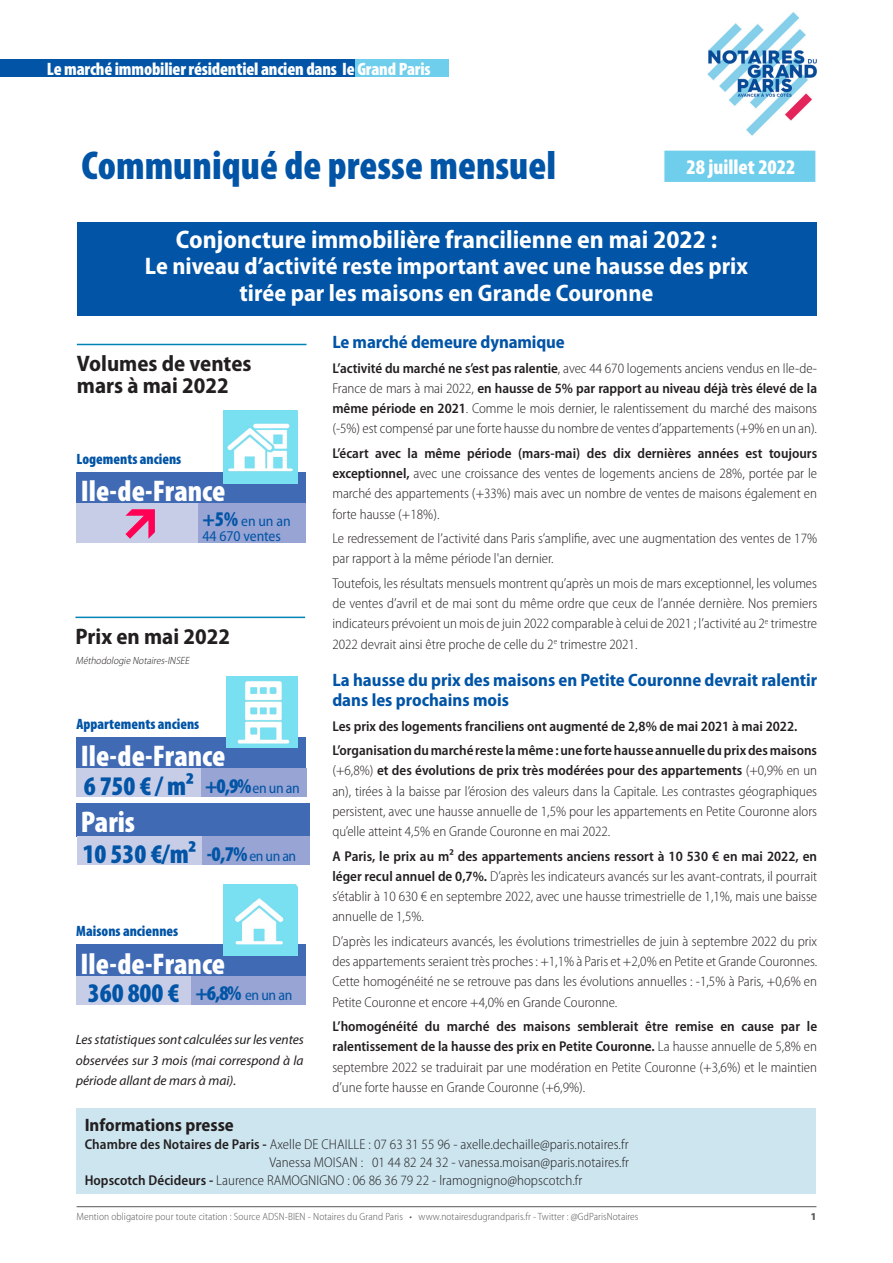
<style>
.page{position:relative;width:893px;height:1263px;background:#fff}
.page>*{position:absolute;margin:0;border:0;box-sizing:border-box;transform-origin:0 0}
.t1{font:900 condensed 40.5px "Myriad Pro";color:#0154a6}
.NOT_CI_Tableau_SCHEM{font:900 condensed 30px "Myriad Pro";color:#fff}
.NOT_CI_Tableau_SCHEM-2{font:900 condensed 27px "Myriad Pro";letter-spacing:-.005em;color:#0154a6}
.NOT_CI_Titre2_intro{font:700 semi-condensed 25.5px "Myriad Pro";color:#fff}
.NOT_CI_Titre2_intro-2{font:700 semi-condensed 24px "Myriad Pro";color:#fff}
.NOT_CI_Titre2{font:700 semi-condensed 22.5px/22.5px "Myriad Pro";color:#231f20}
.t2{font:900 condensed 21px "Myriad Pro";color:#fff}
.NOT_CI_Titre2_bleu{font:700 semi-condensed 18px/20.2px "Myriad Pro";color:#0154a6}
.t3{font:900 condensed 18px "Myriad Pro";letter-spacing:-.01em;color:#fff}
.NOT_CI_Encadre_Titre{font:700 semi-condensed 18px "Myriad Pro";color:#231f20}
.NOT_CI_Tableau_SCHEM-3{font:semi-condensed 15px "Myriad Pro";letter-spacing:-.015em;color:#0154a6}
.NOT_CI_Tableau_ID{font:900 condensed 15px "Myriad Pro";color:#0154a6}
.NOT_CI_Titre2_bleu-2{font:300 semi-condensed 14.25px/20.2px "Myriad Pro";color:#231f20;text-align:justify}
.NOT_CI_Encadre_Titre-2{font:300 semi-condensed 14.25px "Myriad Pro";letter-spacing:.005em;color:#231f20}
.NOT_CI_Titre2_bleu-3{font:600 semi-condensed 14.25px "Myriad Pro";color:#231f20}
.NOT_CI_Titre2_bleu-4{font:italic 13.5px/20.2px "Myriad Pro";color:#231f20;text-align:justify}
.t4{font:300 semi-condensed 10.5px "Myriad Pro";letter-spacing:.005em;color:#57585a}
.NOT_CI_Reference_pet{font:italic 300 semi-condensed 10.5px "Myriad Pro";color:#231f20}
.t5{font:900 semi-condensed 10.5px "Myriad Pro";color:#57585a}
.s1{font-weight:600}
.s2{font-weight:900;font-stretch:condensed;font-size:21px}
</style>
<div class="page">
<div style="left:0;top:60px;width:380px;height:17px;background:#0154a6"></div>
<img style="left:664px;top:12px;width:153px;height:139px">
<div style="left:355px;top:60px;width:94px;height:17px;background:#6eceeb"></div>
<hr style="left:77px;top:1206px;width:739px;height:1px;background:#57585a">
<div style="left:534px;top:63px;width:154px;height:18px;background:#fff"></div>
<div style="left:664px;top:151px;width:151px;height:31px;background:#6eceeb;border:2px solid #6eceeb"></div>
<div style="left:77px;top:222px;width:739px;height:94px;background:#0154a6"></div>
<div style="left:77px;top:737px;width:229px;height:31px;background:#406ab4"></div>
<div style="left:77px;top:768px;width:124px;height:29px;background:#c7cde7"></div>
<div style="left:201px;top:768px;width:105px;height:29px;background:#98a4d3"></div>
<img style="left:226px;top:677px;width:72px;height:71px">
<div style="left:77px;top:803px;width:233px;height:33px;background:#406ab4"></div>
<div style="left:77px;top:836px;width:125px;height:29px;background:#c7cde7"></div>
<div style="left:202px;top:836px;width:108px;height:29px;background:#98a4d3"></div>
<hr style="left:75px;top:617px;width:230px;height:1px;background:#0083b6">
<div style="left:77px;top:472px;width:229px;height:31px;background:#406ab4"></div>
<div style="left:77px;top:503px;width:121px;height:40px;background:#c7cde7"></div>
<div style="left:198px;top:503px;width:108px;height:40px;background:#98a4d3"></div>
<img style="left:223px;top:411px;width:75px;height:73px">
<hr style="left:77px;top:344px;width:229px;height:1px;background:#0083b6">
<div style="left:76px;top:945px;width:230px;height:31px;background:#406ab4"></div>
<div style="left:76px;top:976px;width:115px;height:28px;background:#c7cde7"></div>
<div style="left:191px;top:976px;width:115px;height:28px;background:#98a4d3"></div>
<img style="left:223px;top:885px;width:74px;height:70px">
<svg style="left:125px;top:509px;width:30px;height:30px"></svg>
<div style="left:76px;top:1108px;width:740px;height:85px;background:#cce5ef"></div>
<p class="t3" style="left:47px;top:58px;width:385px">Le marché immobilier résidentiel ancien dans Ie Grand Paris</p>
<p class="t1" style="left:81px;top:139px;width:476px">Communiqué de presse mensuel</p>
<p class="t2" style="left:686px;top:153px;width:111px">28 juillet 2022</p>
<p class="NOT_CI_Titre2_intro" style="left:176px;top:223px;width:543px">Conjoncture immobilière francilienne en mai 2022 :</p>
<p class="NOT_CI_Titre2_intro-2" style="left:145px;top:251px;width:605px">Le niveau d’activité reste important avec une hausse des prix</p>
<p class="NOT_CI_Titre2_intro-2" style="left:240px;top:278px;width:415px">tirée par les maisons en Grande Couronne</p>
<p class="NOT_CI_Titre2_bleu" style="left:332px;top:331px;width:234px">Le marché demeure dynamique</p>
<p class="NOT_CI_Titre2_bleu-2" style="left:332px;top:358px;width:486px"><span class="s1">L’activité du marché ne s’est pas ralentie</span>, avec 44 670 logements anciens vendus en Ile-de-France de mars à mai 2022, <span class="s1">en hausse de 5% par rapport au niveau déjà très élevé de la même période en 2021</span>. Comme le mois dernier, le ralentissement du marché des maisons (-5%) est compensé par une forte hausse du nombre de ventes d’appartements (+9% en un an).</p>
<p class="NOT_CI_Titre2_bleu-2" style="left:332px;top:443px;width:486px"><span class="s1">L’écart avec la même période (mars-mai) des dix dernières années est toujours exceptionnel,</span> avec une croissance des ventes de logements anciens de 28%, portée par le marché des appartements (+33%) mais avec un nombre de ventes de maisons également en forte hausse (+18%).</p>
<p class="NOT_CI_Titre2_bleu-2" style="left:332px;top:528px;width:486px">Le redressement de l’activité dans Paris s’amplifie, avec une augmentation des ventes de 17% par rapport à la même période l'an dernier.</p>
<p class="NOT_CI_Titre2_bleu-2" style="left:332px;top:573px;width:486px">Toutefois, les résultats mensuels montrent qu’après un mois de mars exceptionnel, les volumes de ventes d’avril et de mai sont du même ordre que ceux de l’année dernière. Nos premiers indicateurs prévoient un mois de juin 2022 comparable à celui de 2021 ; l’activité au 2<sup>e</sup> trimestre 2022 devrait ainsi être proche de celle du 2<sup>e</sup> trimestre 2021.</p>
<p class="NOT_CI_Titre2_bleu" style="left:332px;top:669px;width:486px">La hausse du prix des maisons en Petite Couronne devrait ralentir dans les prochains mois</p>
<p class="NOT_CI_Titre2_bleu-3" style="left:332px;top:717px;width:466px">Les prix des logements franciliens ont augmenté de 2,8% de mai 2021 à mai 2022.</p>
<p class="NOT_CI_Titre2_bleu-2" style="left:332px;top:740px;width:486px"><span class="s1">L’organisation du marché reste la même : une forte hausse annuelle du prix des maisons </span>(+6,8%) <span class="s1">et des évolutions de prix très modérées pour des appartements</span> (+0,9% en un an), tirées à la baisse par l’érosion des valeurs dans la Capitale. Les contrastes géographiques persistent, avec une hausse annuelle de 1,5% pour les appartements en Petite Couronne alors qu’elle atteint 4,5% en Grande Couronne en mai 2022.</p>
<p class="NOT_CI_Titre2_bleu-2" style="left:332px;top:846px;width:486px"><span class="s1">A Paris, le prix au m² des appartements anciens ressort à 10 530 € en mai 2022, en léger recul annuel de 0,7%.</span> D’après les indicateurs avancés sur les avant-contrats, il pourrait s’établir à 10 630 € en septembre 2022, avec une hausse trimestrielle de 1,1%, mais une baisse annuelle de 1,5%.</p>
<p class="NOT_CI_Titre2_bleu-2" style="left:332px;top:931px;width:486px">D’après les indicateurs avancés, les évolutions trimestrielles de juin à septembre 2022 du prix des appartements seraient très proches : +1,1% à Paris et +2,0% en Petite et Grande Couronnes.<br>Cette homogénéité ne se retrouve pas dans les évolutions annuelles : -1,5% à Paris, +0,6% en Petite Couronne et encore +4,0% en Grande Couronne.</p>
<p class="NOT_CI_Titre2_bleu-2" style="left:332px;top:1016px;width:486px"><span class="s1">L’homogénéité du marché des maisons semblerait être remise en cause par le ralentissement de la hausse des prix en Petite Couronne.</span> La hausse annuelle de 5,8% en septembre 2022 se traduirait par une modération en Petite Couronne (+3,6%) et le maintien d’une forte hausse en Grande Couronne (+6,9%).</p>
<p class="NOT_CI_Titre2" style="left:77px;top:351px;width:176px">Volumes de ventes mars à mai 2022</p>
<p class="NOT_CI_Tableau_ID" style="left:77px;top:449px;width:106px">Logements anciens</p>
<p class="NOT_CI_Tableau_SCHEM" style="left:81px;top:472px;width:146px">Ile-de-France</p>
<p class="NOT_CI_Tableau_SCHEM-3" style="left:203px;top:512px;width:90px"><span class="s2">+5%</span> en un an</p>
<p class="NOT_CI_Tableau_SCHEM-3" style="left:203px;top:527px;width:80px">44 670 ventes</p>
<p class="NOT_CI_Titre2" style="left:75px;top:624px;width:156px">Prix en mai 2022</p>
<p class="NOT_CI_Reference_pet" style="left:75px;top:654px;width:117px">Méthodologie Notaires-INSEE</p>
<p class="NOT_CI_Tableau_ID" style="left:77px;top:714px;width:124px">Appartements anciens</p>
<p class="NOT_CI_Tableau_SCHEM" style="left:81px;top:737px;width:146px">Ile-de-France</p>
<p class="NOT_CI_Tableau_SCHEM-2" style="left:84px;top:768px;width:112px">6 750 € / m²</p>
<p class="NOT_CI_Tableau_SCHEM-3" style="left:205px;top:778px;width:96px"><span class="s2">+0,9%</span> en un an</p>
<p class="NOT_CI_Tableau_SCHEM" style="left:81px;top:803px;width:56px">Paris</p>
<p class="NOT_CI_Tableau_SCHEM-2" style="left:83px;top:837px;width:115px">10 530 €/m²</p>
<p class="NOT_CI_Tableau_SCHEM-3" style="left:207px;top:847px;width:91px"><span class="s2">-0,7%</span> en un an</p>
<p class="NOT_CI_Tableau_ID" style="left:76px;top:921px;width:104px">Maisons anciennes</p>
<p class="NOT_CI_Tableau_SCHEM" style="left:81px;top:944px;width:146px">Ile-de-France</p>
<p class="NOT_CI_Tableau_SCHEM-2" style="left:88px;top:976px;width:93px">360 800 €</p>
<p class="NOT_CI_Tableau_SCHEM-3" style="left:195px;top:986px;width:99px"><span class="s2">+6,8%</span> en un an</p>
<p class="NOT_CI_Titre2_bleu-4" style="left:76px;top:1029px;width:230px">Les statistiques sont calculées sur les ventes observées sur 3 mois (mai correspond à la période allant de mars à mai).</p>
<p class="NOT_CI_Encadre_Titre" style="left:85px;top:1113px;width:151px">Informations presse</p>
<p class="NOT_CI_Encadre_Titre-2" style="left:85px;top:1135px;width:545px"><span class="s1">Chambre des Notaires de Paris -</span> Axelle DE CHAILLE : 07 63 31 55 96 - axelle.dechaille@paris.notaires.fr</p>
<p class="NOT_CI_Encadre_Titre-2" style="left:269px;top:1153px;width:361px">Vanessa MOISAN : 01 44 82 24 32 - vanessa.moisan@paris.notaires.fr</p>
<p class="NOT_CI_Encadre_Titre-2" style="left:85px;top:1171px;width:499px"><span class="s1">Hopscotch Décideurs -</span> Laurence RAMOGNIGNO : 06 86 36 79 22 - lramognigno@hopscotch.fr</p>
<p class="t4" style="left:77px;top:1210px;width:563px">Mention obligatoire pour toute citation : Source ADSN-BIEN - Notaires du Grand Paris • www.notairesdugrandparis.fr - Twitter : @GdParisNotaires</p>
<p class="t5" style="left:811px;top:1209px;width:7px">1</p>
</div>
